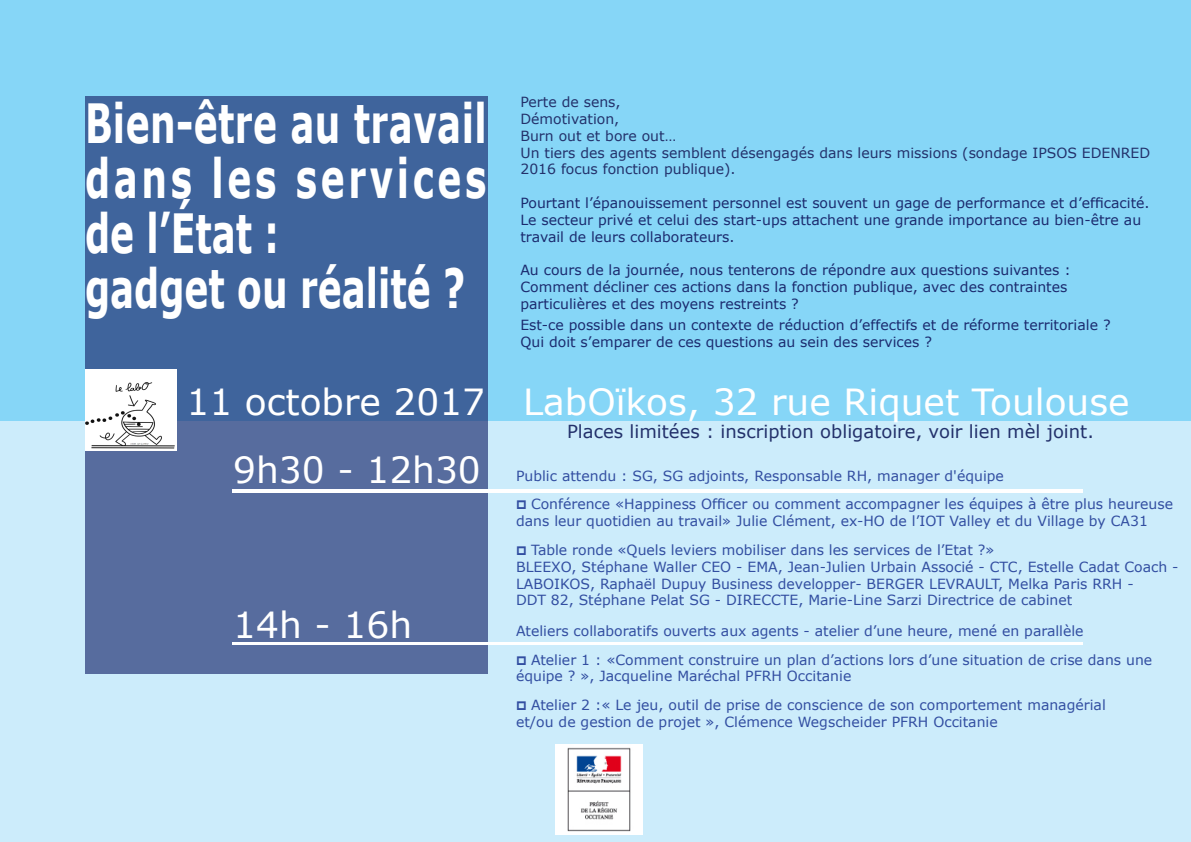
<style>
.page{position:relative;width:1191px;height:842px;background:#fff}
.page>*{position:absolute;margin:0;border:0;box-sizing:border-box;transform-origin:0 0}
.t1{font:700 54px/55px "Verdana";letter-spacing:.01em;color:#fff;text-align:justify;scale:.67 1}
.t2{font:36px "Verdana";color:#fff}
.t3{font:18px "Verdana";color:#23316b}
.t4{font:14px/16.8px "Verdana";color:#324ea1}
.t5{font:14px/16.8px "Verdana";color:#1b2a6e}
.t6{font:14px/16.8px "Verdana";color:#23316b}
</style>
<div class="page">
<div style="left:0;top:415px;width:1191px;height:427px;background:#ccecfb"></div>
<div style="left:0;top:0;width:1191px;height:421px;background:#86d6f7"></div>
<img style="left:556px;top:744px;width:86px;height:90px">
<div style="left:85px;top:96px;width:403px;height:578px;background:linear-gradient(to right,#4a689d,#4a689d)"></div>
<hr style="left:232px;top:489px;width:851px;height:3px;background:#fff">
<hr style="left:232px;top:642px;width:851px;height:3px;background:#fff">
<img style="left:85px;top:370px;width:91px;height:80px">
<p class="t1" style="left:85px;top:95px;width:601px">Bien-être au travail dans les services de l’État :</p>
<p class="t1" style="left:85px;top:260px;width:569px">gadget ou réalité ?</p>
<p class="t6" style="left:520px;top:93px;width:102px">Perte de sens,</p>
<p class="t6" style="left:520px;top:110px;width:100px">Démotivation,</p>
<p class="t6" style="left:520px;top:127px;width:157px">Burn out et bore out…</p>
<p class="t6" style="left:520px;top:144px;width:631px">Un tiers des agents semblent désengagés dans leurs missions (sondage IPSOS EDENRED<br>2016 focus fonction publique).</p>
<p class="t5" style="left:520px;top:194px;width:630px">Pourtant l’épanouissement personnel est souvent un gage de performance et d’efficacité.<br>Le secteur privé et celui des start-ups attachent une grande importance au bien-être au travail de leurs collaborateurs.</p>
<p class="t5" style="left:520px;top:261px;width:552px">Au cours de la journée, nous tenterons de répondre aux questions suivantes :</p>
<p class="t5" style="left:520px;top:278px;width:548px">Comment décliner ces actions dans la fonction publique, avec des contraintes particulières et des moyens restreints ?</p>
<p class="t5" style="left:520px;top:317px;width:591px">Est-ce possible dans un contexte de réduction d’effectifs et de réforme territoriale ?</p>
<p class="t5" style="left:520px;top:333px;width:413px">Qui doit s’emparer de ces questions au sein des services ?</p>
<p class="t2" style="left:186px;top:377px;width:944px">11 octobre 2017 LabOïkos, 32 rue Riquet Toulouse</p>
<p class="t2" style="left:233px;top:445px;width:249px">9h30 - 12h30</p>
<p class="t3" style="left:567px;top:419px;width:528px">Places limitées : inscription obligatoire, voir lien mèl joint.</p>
<p class="t4" style="left:516px;top:467px;width:489px">Public attendu : SG, SG adjoints, Responsable RH, manager d'équipe</p>
<p class="t4" style="left:516px;top:496px;width:658px;text-indent:15px">Conférence «Happiness Officer ou comment accompagner les équipes à être plus heureuse dans leur quotidien au travail» Julie Clément, ex-HO de l’IOT Valley et du Village by CA31</p>
<p class="t4" style="left:531px;top:541px;width:465px">Table ronde «Quels leviers mobiliser dans les services de l’Etat ?»</p>
<p class="t4" style="left:516px;top:558px;width:664px">BLEEXO, Stéphane Waller CEO - EMA, Jean-Julien Urbain Associé - CTC, Estelle Cadat Coach -<br>LABOIKOS, Raphaël Dupuy Business developper- BERGER LEVRAULT, Melka Paris RRH -<br>DDT 82, Stéphane Pelat SG - DIRECCTE, Marie-Line Sarzi Directrice de cabinet</p>
<p class="t4" style="left:516px;top:622px;width:569px">Ateliers collaboratifs ouverts aux agents - atelier d’une heure, mené en parallèle</p>
<p class="t4" style="left:516px;top:651px;width:637px;text-indent:15px">Atelier 1 : «Comment construire un plan d’actions lors d’une situation de crise dans une équipe ? », Jacqueline Maréchal PFRH Occitanie</p>
<p class="t4" style="left:531px;top:697px;width:576px">Atelier 2 :« Le jeu, outil de prise de conscience de son comportement managérial</p>
<p class="t4" style="left:516px;top:713px;width:483px">et/ou de gestion de projet », Clémence Wegscheider PFRH Occitanie</p>
<p class="t2" style="left:233px;top:601px;width:180px">14h - 16h</p>
</div>
